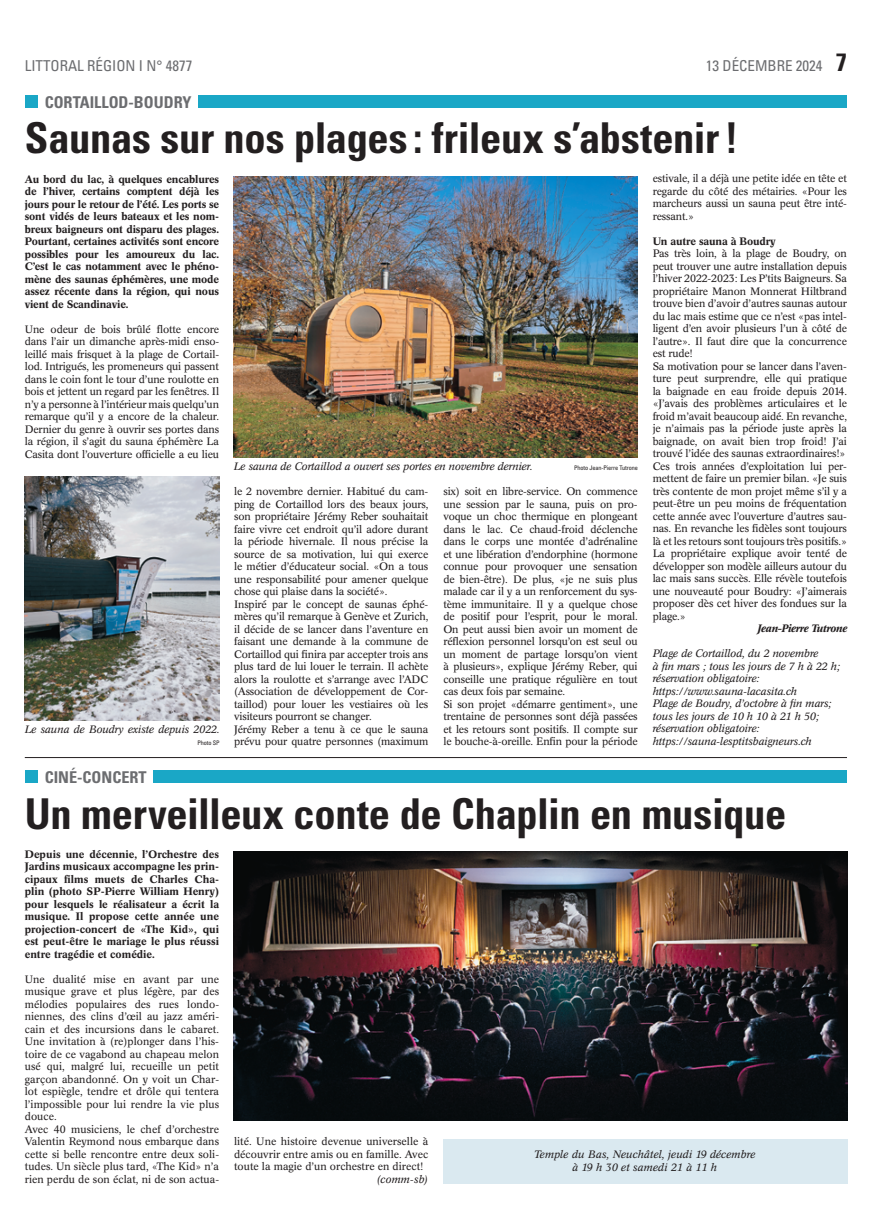
<style>
.page{position:relative;width:886px;height:1223px;background:#fff}
.page>*{position:absolute;margin:0;border:0;box-sizing:border-box;transform-origin:0 0}
.t1{font:700 condensed 42.5px "Univers";letter-spacing:-.01em;color:#231f20}
.t2{font:700 condensed 16.25px "Univers";color:#6c6d70}
.t3{font:condensed 15px "Univers";color:#6c6d70}
.t4{font:10.62px/12.5px "Concorde BE";letter-spacing:-.015em;color:#231f20}
.t5{font:500 10.62px/12.5px "Concorde BE";letter-spacing:-.015em;color:#231f20;text-align:justify}
.t6{font:italic 10.62px/12.5px "Concorde BE";letter-spacing:-.015em;color:#231f20}
.t7{font:italic 500 10.62px "Concorde BE";letter-spacing:-.015em;color:#231f20}
.t8{font:condensed 6.25px "Univers";letter-spacing:-.015em;color:#231f20}
.s1{font-weight:700;font-size:25px;color:#231f20}
</style>
<div class="page">
<div style="left:25px;top:95px;width:13px;height:13px;background:#1aa7c6"></div>
<div style="left:198px;top:95px;width:649px;height:13px;background:#1aa7c6"></div>
<img style="left:234px;top:176px;width:404px;height:282px">
<img style="left:25px;top:476px;width:195px;height:244px">
<hr style="left:25px;top:757px;width:822px;height:1px;background:#231f20">
<div style="left:25px;top:770px;width:13px;height:13px;background:#1aa7c6"></div>
<div style="left:153px;top:770px;width:694px;height:13px;background:#1aa7c6"></div>
<img style="left:234px;top:851px;width:613px;height:269px">
<div style="left:443px;top:1139px;width:404px;height:44px;background:#dae9f0"></div>
<h3 class="t3" style="left:25px;top:56px;width:169px">LITTORAL RÉGION I N° 4877</h3>
<h3 class="t3" style="left:706px;top:56px;width:143px">13 DÉCEMBRE 2024 <span class="s1">7</span></h3>
<h2 class="t2" style="left:45px;top:92px;width:148px">CORTAILLOD-BOUDRY</h2>
<h1 class="t1" style="left:25px;top:112px;width:715px">Saunas sur nos plages : frileux s’abstenir!</h1>
<p class="t5" style="left:25px;top:173px;width:196px">Au bord du lac, à quelques encablures de l’hiver, certains comptent déjà les jours pour le retour de l’été. Les ports se sont vidés de leurs bateaux et les nom&shy;breux baigneurs ont disparu des plages.<br>Pourtant, certaines activités sont encore possibles pour les amoureux du lac.<br>C’est le cas notamment avec le phéno&shy;mène des saunas éphémères, une mode assez récente dans la région, qui nous vient de Scandinavie.</p>
<p class="t4" style="left:25px;top:323px;width:196px;text-align:justify">Une odeur de bois brûlé flotte encore dans l’air un dimanche après-midi enso&shy;leillé mais frisquet à la plage de Cortail&shy;lod. Intrigués, les promeneurs qui passent dans le coin font le tour d’une roulotte en bois et jettent un regard par les fenêtres. Il n’y a personne à l’intérieur mais quelqu’un remarque qu’il y a encore de la chaleur.<br>Dernier du genre à ouvrir ses portes dans la région, il s’agit du sauna éphémère La Casita dont l’ouverture officielle a eu lieu</p>
<p class="t4" style="left:234px;top:485px;width:196px">le 2 novembre dernier. Habitué du cam&shy;ping de Cortaillod lors des beaux jours, son propriétaire Jérémy Reber souhaitait faire vivre cet endroit qu’il adore durant la période hivernale. Il nous précise la source de sa motivation, lui qui exerce le métier d’éducateur social. «On a tous une responsabilité pour amener quelque chose qui plaise dans la société».<br>Inspiré par le concept de saunas éphé&shy;mères qu’il remarque à Genève et Zurich, il décide de se lancer dans l’aventure en faisant une demande à la commune de Cortaillod qui finira par accepter trois ans plus tard de lui louer le terrain. Il achète alors la roulotte et s’arrange avec l’ADC (Association de développement de Cor&shy;taillod) pour louer les vestiaires où les visiteurs pourront se changer.<br>Jérémy Reber a tenu à ce que le sauna prévu pour quatre personnes (maximum</p>
<p class="t4" style="left:443px;top:485px;width:196px">six) soit en libre-service. On commence une session par le sauna, puis on pro&shy;voque un choc thermique en plongeant dans le lac. Ce chaud-froid déclenche dans le corps une montée d’adrénaline et une libération d’endorphine (hormone connue pour provoquer une sensation de bien-être). De plus, «je ne suis plus malade car il y a un renforcement du sys&shy;tème immunitaire. Il y a quelque chose de positif pour l’esprit, pour le moral.<br>On peut aussi bien avoir un moment de réflexion personnel lorsqu’on est seul ou un moment de partage lorsqu’on vient à plusieurs», explique Jérémy Reber, qui conseille une pratique régulière en tout cas deux fois par semaine.<br>Si son projet «démarre gentiment», une trentaine de personnes sont déjà passées et les retours sont positifs. Il compte sur le bouche-à-oreille. Enfin pour la période</p>
<p class="t4" style="left:653px;top:172px;width:196px;text-align:justify">estivale, il a déjà une petite idée en tête et regarde du côté des métairies. «Pour les marcheurs aussi un sauna peut être inté&shy;ressant.»</p>
<p class="t5" style="left:653px;top:235px;width:125px">Un autre sauna à Boudry</p>
<p class="t4" style="left:653px;top:247px;width:196px">Pas très loin, à la plage de Boudry, on peut trouver une autre installation depuis l’hiver 2022-2023: Les P’tits Baigneurs. Sa propriétaire Manon Monnerat Hiltbrand trouve bien d’avoir d’autres saunas autour du lac mais estime que ce n’est «pas intel&shy;ligent d’en avoir plusieurs l’un à côté de l’autre». Il faut dire que la concurrence est rude!<br>Sa motivation pour se lancer dans l’aven&shy;ture peut surprendre, elle qui pratique la baignade en eau froide depuis 2014. «J’avais des problèmes articulaires et le froid m’avait beaucoup aidé. En revanche, je n’aimais pas la période juste après la baignade, on avait bien trop froid! J’ai trouvé l’idée des saunas extraordinaires!» Ces trois années d’exploitation lui per&shy;mettent de faire un premier bilan. «Je suis très contente de mon projet même s’il y a peut-être un peu moins de fréquentation cette année avec l’ouverture d’autres sau&shy;nas. En revanche les fidèles sont toujours là et les retours sont toujours très positifs.» La propriétaire explique avoir tenté de développer son modèle ailleurs autour du lac mais sans succès. Elle révèle toutefois une nouveauté pour Boudry: «J’aimerais proposer dès cet hiver des fondues sur la plage.»</p>
<p class="t7" style="left:757px;top:622px;width:91px">Jean-Pierre Tutrone</p>
<p class="t6" style="left:653px;top:647px;width:189px">Plage de Cortaillod, du 2 novembre<br>à fin mars ; tous les jours de 7 h à 22 h; réservation obligatoire: https://www.sauna-lacasita.ch<br>Plage de Boudry, d’octobre à fin mars; tous les jours de 10 h 10 à 21 h 50; réservation obligatoire: https://sauna-lesptitsbaigneurs.ch</p>
<p class="t6" style="left:234px;top:460px;width:300px">Le sauna de Cortaillod a ouvert ses portes en novembre dernier.</p>
<p class="t8" style="left:574px;top:464px;width:65px">Photo Jean-Pierre Tutrone</p>
<p class="t6" style="left:25px;top:723px;width:196px">Le sauna de Boudry existe depuis 2022.</p>
<p class="t8" style="left:197px;top:739px;width:24px">Photo SP</p>
<h2 class="t2" style="left:45px;top:767px;width:104px">CINÉ-CONCERT</h2>
<h1 class="t1" style="left:25px;top:787px;width:763px">Un merveilleux conte de Chaplin en musique</h1>
<p class="t5" style="left:25px;top:848px;width:196px">Depuis une décennie, l’Orchestre des Jardins musicaux accompagne les prin&shy;cipaux films muets de Charles Cha&shy;plin (photo SP-Pierre William Henry) pour lesquels le réalisateur a écrit la musique. Il propose cette année une projection-concert de «The Kid», qui est peut-être le mariage le plus réussi entre tragédie et comédie.</p>
<p class="t4" style="left:25px;top:973px;width:196px">Une dualité mise en avant par une musique grave et plus légère, par des mélodies populaires des rues londo&shy;niennes, des clins d’œil au jazz améri&shy;cain et des incursions dans le cabaret.<br>Une invitation à (re)plonger dans l’his&shy;toire de ce vagabond au chapeau melon usé qui, malgré lui, recueille un petit garçon abandonné. On y voit un Char&shy;lot espiègle, tendre et drôle qui tentera l’impossible pour lui rendre la vie plus douce.<br>Avec 40 musiciens, le chef d’orchestre Valentin Reymond nous embarque dans cette si belle rencontre entre deux soli&shy;tudes. Un siècle plus tard, «The Kid» n’a rien perdu de son éclat, ni de son actua-</p>
<p class="t4" style="left:234px;top:1135px;width:196px;text-align:justify">lité. Une histoire devenue universelle à découvrir entre amis ou en famille. Avec toute la magie d’un orchestre en direct!</p>
<p class="t6" style="left:377px;top:1173px;width:53px">(comm-sb)</p>
<p class="t6" style="left:534px;top:1148px;width:223px;text-align:center">Temple du Bas, Neuchâtel, jeudi 19 décembre à 19 h 30 et samedi 21 à 11 h</p>
</div>
